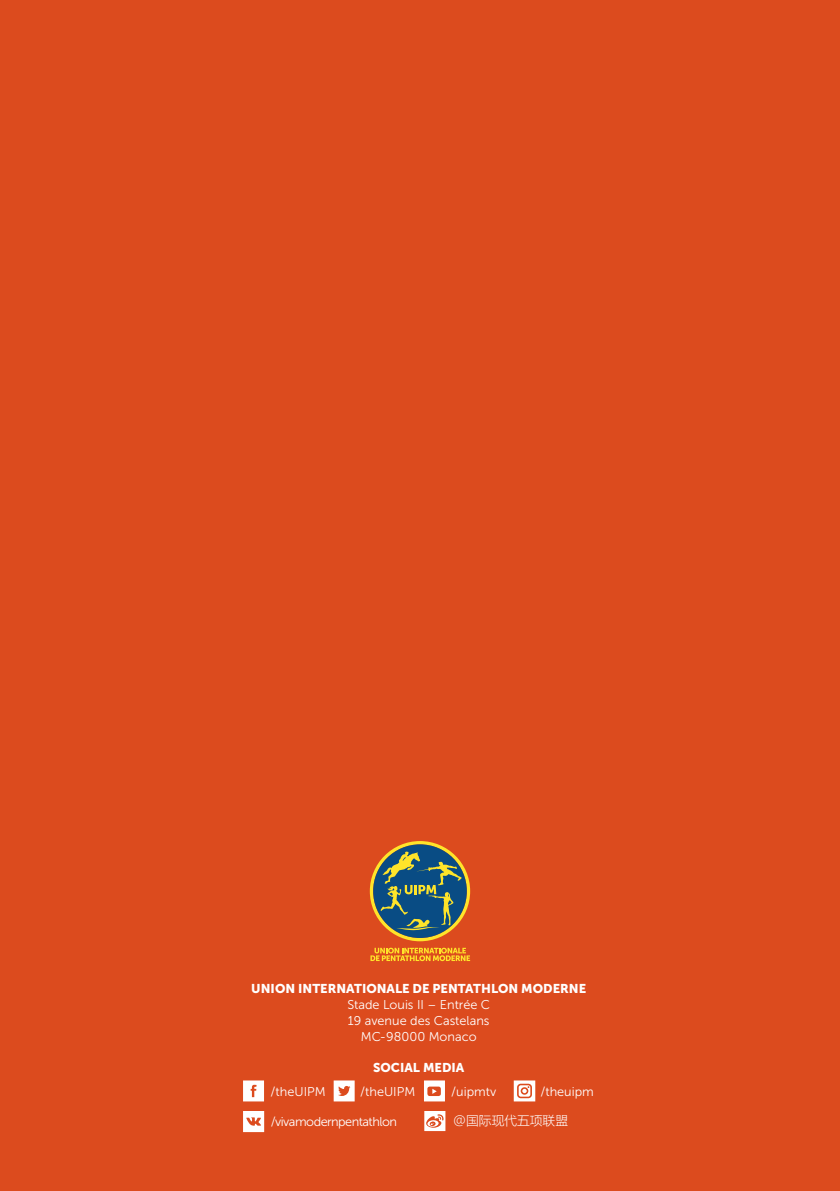
<style>
.page{position:relative;width:840px;height:1191px;background:#fff}
.page>*{position:absolute;margin:0;border:0;box-sizing:border-box;transform-origin:0 0}
.t1{font:12.8px "Museo Sans 300";color:#fff}
.t2{font:12.8px "Museo Sans 900";color:#fff}
.t3{font:12.8px "Museo Sans 300";letter-spacing:-.04em;color:#fff}
.t4{font:300 12.8px "Microsoft Ya Hei";color:#fff}
</style>
<div class="page">
<div style="left:0;top:0;width:839px;height:1191px;background:#dc4b1e"></div>
<svg style="left:243px;top:1080px;width:21px;height:21px"></svg>
<svg style="left:333px;top:1080px;width:21px;height:21px"></svg>
<svg style="left:424px;top:1080px;width:20px;height:21px"></svg>
<svg style="left:243px;top:1111px;width:21px;height:21px"></svg>
<svg style="left:424px;top:1111px;width:21px;height:20px"></svg>
<svg style="left:513px;top:1080px;width:22px;height:21px"></svg>
<svg style="left:370px;top:947px;width:100px;height:14px"></svg>
<svg style="left:369px;top:841px;width:101px;height:100px"></svg>
<p class="t2" style="left:251px;top:981px;width:336px">UNION INTERNATIONALE DE PENTATHLON MODERNE</p>
<p class="t1" style="left:347px;top:998px;width:144px">Stade Louis II – Entrée C</p>
<p class="t1" style="left:348px;top:1014px;width:143px">19 avenue des Castelans</p>
<p class="t1" style="left:360px;top:1030px;width:117px">MC-98000 Monaco</p>
<p class="t2" style="left:373px;top:1060px;width:93px">SOCIAL MEDIA</p>
<p class="t1" style="left:270px;top:1084px;width:56px">/theUIPM</p>
<p class="t1" style="left:360px;top:1084px;width:56px">/theUIPM</p>
<p class="t1" style="left:451px;top:1084px;width:46px">/uipmtv</p>
<p class="t1" style="left:540px;top:1084px;width:55px">/theuipm</p>
<p class="t3" style="left:270px;top:1114px;width:128px">/vivamodernpentathlon</p>
<p class="t4" style="left:453px;top:1111px;width:116px">@国际现代五项联盟</p>
</div>
